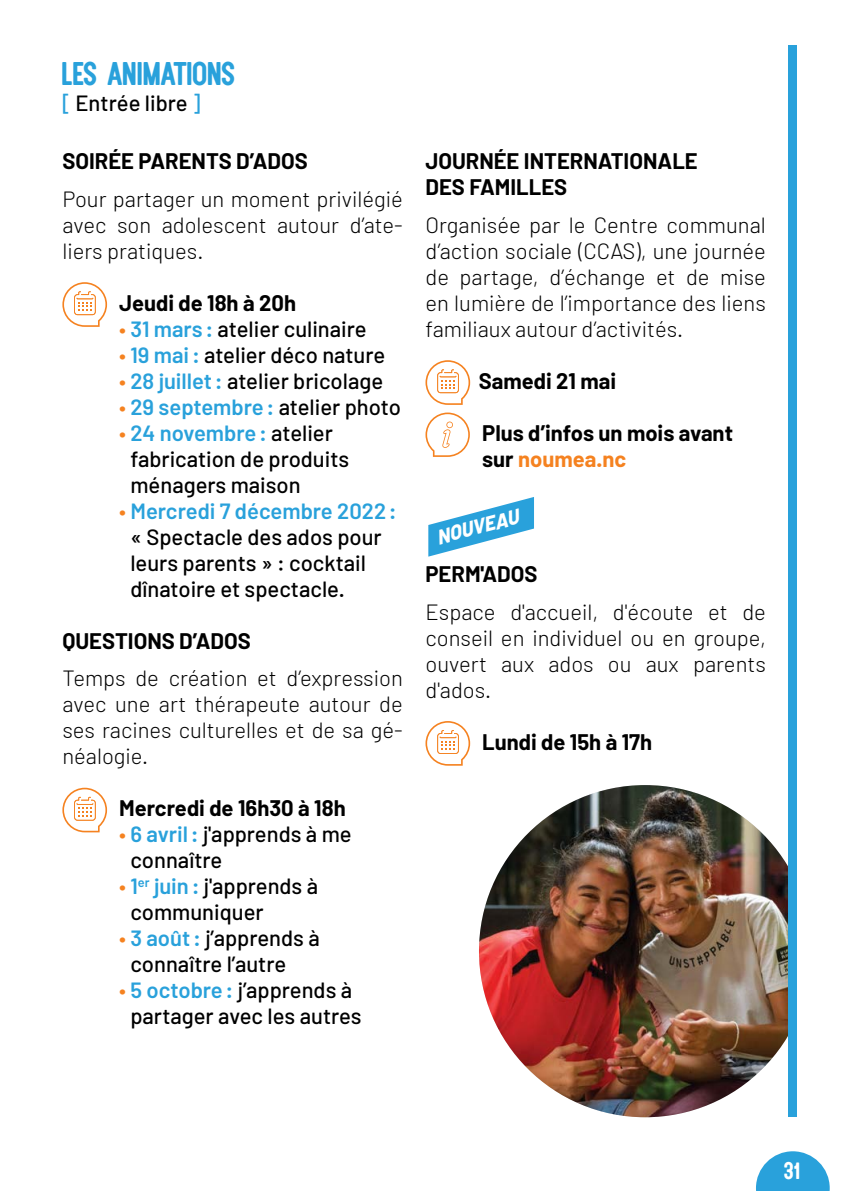
<style>
.page{position:relative;width:851px;height:1191px;background:#fff}
.page>*{position:absolute;margin:0;border:0;box-sizing:border-box;transform-origin:0 0}
.t1{font:30px "Queen Street";letter-spacing:-.015em;color:#29a1db}
.t2{font:300 22px/26px "Barlow";color:#000;text-align:justify}
.t3{font:500 22px/26px "Barlow";color:#000}
.t4{font:700 22px/26px "Barlow";color:#000}
.t5{font:600 22px "Barlow";color:#29a1db}
.t6{font:22px "Queen Street";color:#fff}
.t7{font:italic 800 20.6px "Barlow";color:#fff;scale:.92 1}
.s1{color:#29a1db}
.s2{color:#f58220}
.s3{font-weight:600;color:#29a1db}
.s4{font-weight:500;color:#f58220}
.s5{font-weight:500;color:#000}
</style>
<div class="page">
<svg style="left:756px;top:1151px;width:73px;height:40px"></svg>
<img style="left:479px;top:785px;width:332px;height:332px;border-radius:166px">
<svg style="left:62px;top:282px;width:45px;height:45px"></svg>
<svg style="left:62px;top:787px;width:45px;height:45px"></svg>
<svg style="left:425px;top:360px;width:45px;height:45px"></svg>
<svg style="left:425px;top:412px;width:45px;height:45px"></svg>
<svg style="left:425px;top:721px;width:45px;height:44px"></svg>
<div style="left:797px;top:814px;width:53px;height:258px;background:#fff"></div>
<svg style="left:428px;top:497px;width:106px;height:59px"></svg>
<div style="left:788px;top:45px;width:9px;height:1072px;background:#29a1db"></div>
<h1 class="t1" style="left:62px;top:56px;width:175px">LES ANIMATIONS</h1>
<p class="t3" style="left:62px;top:90px;width:140px"><span class="s1">[</span> Entrée libre <span class="s1">]</span></p>
<p class="t4" style="left:62px;top:148px;width:247px">SOIRÉE PARENTS D’ADOS</p>
<p class="t2" style="left:62px;top:185px;width:342px">Pour partager un moment privilégié avec son adolescent autour d’ate&shy;liers pratiques.</p>
<p class="t4" style="left:119px;top:290px;width:178px">Jeudi de 18h à 20h</p>
<p class="t3" style="left:119px;top:315px;width:249px"><span class="s2">•</span> <span class="s3">31 mars :</span> atelier culinaire</p>
<p class="t3" style="left:119px;top:341px;width:267px"><span class="s2">•</span> <span class="s3">19 mai:</span> atelier déco nature</p>
<p class="t3" style="left:119px;top:367px;width:265px"><span class="s2">•</span> <span class="s3">28 juillet:</span> atelier bricolage</p>
<p class="t5" style="left:119px;top:393px;width:283px"><span class="s4">•</span> 29 septembre: <span class="s5">atelier photo</span></p>
<p class="t3" style="left:130px;top:419px;width:220px;text-indent:-11px"><span class="s2">•</span> <span class="s3">24 novembre:</span> atelier fabrication de produits ménagers maison</p>
<p class="t3" style="left:130px;top:497px;width:268px;text-indent:-11px"><span class="s2">•</span> <span class="s3">Mercredi 7 décembre 2022: </span>« Spectacle des ados pour leurs parents » : cocktail dînatoire et spectacle.</p>
<p class="t4" style="left:62px;top:628px;width:190px">QUESTIONS D’ADOS</p>
<p class="t2" style="left:62px;top:665px;width:342px">Temps de création et d’expression avec une art thérapeute autour de ses racines culturelles et de sa gé&shy;néalogie.</p>
<p class="t4" style="left:119px;top:795px;width:228px">Mercredi de 16h30 à 18h</p>
<p class="t3" style="left:130px;top:821px;width:223px;text-indent:-11px"><span class="s2">•</span> <span class="s3">6 avril:</span> j'apprends à me connaître</p>
<p class="t3" style="left:130px;top:873px;width:189px;text-indent:-11px"><span class="s2">•</span> <span class="s3">1</span><sup>er</sup> <span class="s3">juin:</span> j'apprends à communiquer</p>
<p class="t3" style="left:130px;top:925px;width:191px;text-indent:-11px"><span class="s2">•</span> <span class="s3">3 août:</span> j’apprends à connaître l’autre</p>
<p class="t3" style="left:119px;top:977px;width:244px;text-align:center"><span class="s2">•</span> <span class="s3">5 octobre:</span> j’apprends à partager avec les autres</p>
<p class="t4" style="left:425px;top:148px;width:274px">JOURNÉE INTERNATIONALE<br>DES FAMILLES</p>
<p class="t2" style="left:425px;top:211px;width:342px">Organisée par le Centre communal d’action sociale (CCAS), une journée de partage, d’échange et de mise en lumière de l’importance des liens familiaux autour d’activités.</p>
<p class="t4" style="left:479px;top:368px;width:139px">Samedi 21 mai</p>
<p class="t4" style="left:482px;top:420px;width:252px">Plus d’infos un mois avant sur <span class="s2">noumea.nc</span></p>
<p class="t7" style="left:433px;top:525px;width:93px;rotate:-15deg">NOUVEAU</p>
<p class="t4" style="left:425px;top:561px;width:113px">PERM'ADOS</p>
<p class="t2" style="left:425px;top:598px;width:342px">Espace d'accueil, d'écoute et de conseil en individuel ou en groupe, ouvert aux ados ou aux parents d'ados.</p>
<p class="t4" style="left:482px;top:728px;width:171px">Lundi de 15h à 17h</p>
<p class="t6" style="left:784px;top:1157px;width:18px">31</p>
</div>
